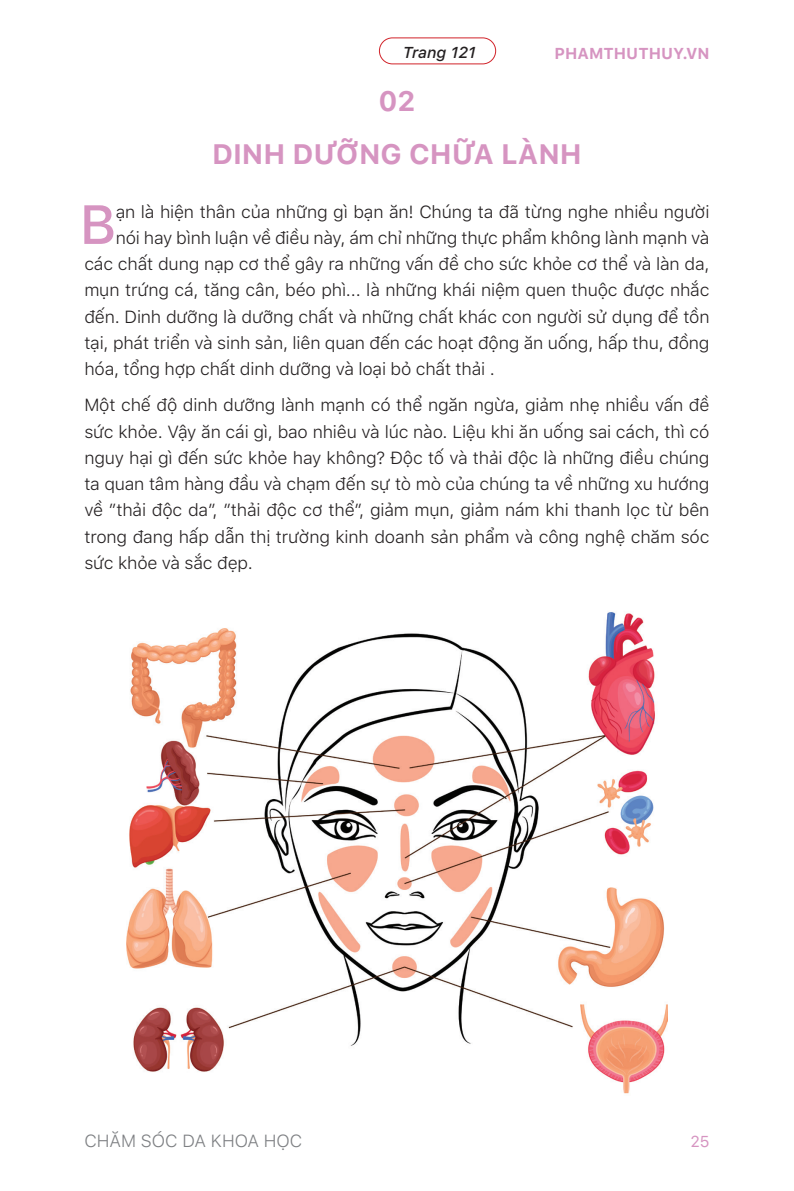
<style>
.page{position:relative;width:794px;height:1191px;background:#fff}
.page>*{position:absolute;margin:0;border:0;box-sizing:border-box;transform-origin:0 0}
.t1{font:500 54.77px "SFUI Text";color:#d694c1}
.Tiêu_đề_12{font:700 28px "SFUI Text";color:#d694c1}
.t2{font:300 17.5px/26.2px "SFUI Text";letter-spacing:-.01em;color:#231f20;text-align:justify}
.t3{font:300 17.5px "SFUI Text";color:#7e8083}
.t4{font:700 15.75px "SFUI Text";color:#d694c1}
.t5{font:italic 500 15.75px "SFUI Text";color:#231f20}
.t6{font:15.75px "SFUI Text";color:#d694c1}
</style>
<div class="page">
<div style="left:379px;top:37px;width:117px;height:27px;border:1px solid #d1232a;border-radius:13px"></div>
<img style="left:126px;top:612px;width:541px;height:482px">
<p class="t5" style="left:402px;top:41px;width:74px">Trang 121</p>
<p class="t4" style="left:554px;top:42px;width:156px">PHAMTHUTHUY.VN</p>
<p class="Tiêu_đề_12" style="left:378px;top:81px;width:39px">02</p>
<p class="Tiêu_đề_12" style="left:212px;top:133px;width:371px">DINH DƯỠNG CHỮA LÀNH</p>
<p class="t1" style="left:79px;top:185px;width:38px">B</p>
<p class="t2" style="left:116px;top:198px;width:595px">ạn là hiện thân của những gì bạn ăn! Chúng ta đã từng nghe nhiều người</p>
<p class="t2" style="left:116px;top:224px;width:595px">nói hay bình luận về điều này, ám chỉ những thực phẩm không lành mạnh và</p>
<p class="t2" style="left:84px;top:250px;width:626px">các chất dung nạp cơ thể gây ra những vấn đề cho sức khỏe cơ thể và làn da,</p>
<p class="t2" style="left:84px;top:276px;width:626px">mụn trứng cá, tăng cân, béo phì... là những khái niệm quen thuộc được nhắc</p>
<p class="t2" style="left:84px;top:303px;width:626px">đến. Dinh dưỡng là dưỡng chất và những chất khác con người sử dụng để tồn</p>
<p class="t2" style="left:84px;top:329px;width:626px">tại, phát triển và sinh sản, liên quan đến các hoạt động ăn uống, hấp thu, đồng</p>
<p class="t2" style="left:84px;top:355px;width:412px">hóa, tổng hợp chất dinh dưỡng và loại bỏ chất thải .</p>
<p class="t2" style="left:84px;top:391px;width:626px">Một chế độ dinh dưỡng lành mạnh có thể ngăn ngừa, giảm nhẹ nhiều vấn đề sức khỏe. Vậy ăn cái gì, bao nhiêu và lúc nào. Liệu khi ăn uống sai cách, thì có nguy hại gì đến sức khỏe hay không? Độc tố và thải độc là những điều chúng ta quan tâm hàng đầu và chạm đến sự tò mò của chúng ta về những xu hướng về ”thải độc da”, ”thải độc cơ thể”, giảm mụn, giảm nám khi thanh lọc từ bên trong đang hấp dẫn thị trường kinh doanh sản phẩm và công nghệ chăm sóc sức khỏe và sắc đẹp.</p>
<p class="t3" style="left:84px;top:1128px;width:219px">CHĂM SÓC DA KHOA HỌC</p>
<p class="t6" style="left:690px;top:1130px;width:21px">25</p>
</div>
